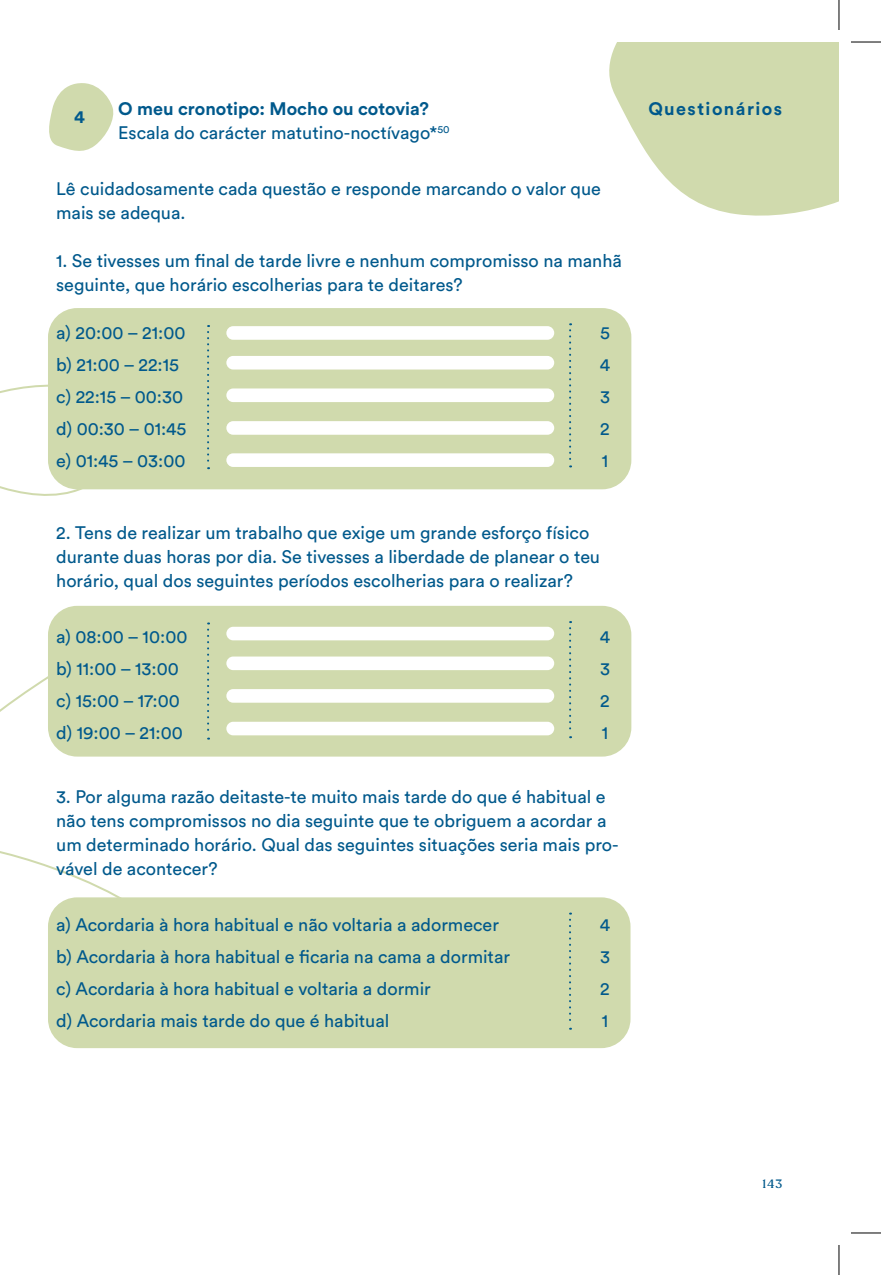
<style>
.page{position:relative;width:881px;height:1275px;background:#fff}
.page>*{position:absolute;margin:0;border:0;box-sizing:border-box;transform-origin:0 0}
.Circular_9pt__blue{font:18px/24px "Circular Std";color:#00598c}
.Circular_9pt__blue-2{font:700 18px "Circular Std";color:#00598c}
.Circular__9pt__white{font:700 18px "Circular Std";letter-spacing:.08em;color:#00598c}
.t1{font:500 12px "Recoleta Alt";color:#00598c}
</style>
<div class="page">
<div style="left:48px;top:308px;width:583px;height:181px;background:#d0daad;border-radius:29px"></div>
<svg style="left:569px;top:323px;width:2px;height:144px"></svg>
<svg style="left:609px;top:42px;width:230px;height:174px;fill:#d0daad"></svg>
<svg style="left:207px;top:325px;width:2px;height:144px"></svg>
<div style="left:226px;top:326px;width:328px;height:14px;background:#fff;border-radius:7px"></div>
<div style="left:226px;top:356px;width:328px;height:13px;background:#fff;border-radius:7px"></div>
<div style="left:226px;top:388px;width:328px;height:14px;background:#fff;border-radius:7px"></div>
<div style="left:226px;top:421px;width:328px;height:14px;background:#fff;border-radius:7px"></div>
<div style="left:226px;top:453px;width:328px;height:14px;background:#fff;border-radius:7px"></div>
<div style="left:48px;top:606px;width:583px;height:150px;background:#d0daad;border-radius:29px"></div>
<svg style="left:569px;top:621px;width:2px;height:117px"></svg>
<svg style="left:207px;top:622px;width:2px;height:117px"></svg>
<div style="left:226px;top:627px;width:328px;height:13px;background:#fff;border-radius:7px"></div>
<div style="left:226px;top:656px;width:328px;height:14px;background:#fff;border-radius:7px"></div>
<div style="left:226px;top:689px;width:328px;height:13px;background:#fff;border-radius:7px"></div>
<div style="left:226px;top:722px;width:328px;height:13px;background:#fff;border-radius:7px"></div>
<div style="left:48px;top:897px;width:582px;height:151px;background:#d0daad;border-radius:29px"></div>
<svg style="left:569px;top:912px;width:2px;height:117px"></svg>
<hr style="left:851px;top:42px;width:30px;height:1px;background:#000">
<svg style="left:0;top:83px;width:116px;height:966px"></svg>
<hr style="left:851px;top:1232px;width:30px;height:1px;background:#000">
<hr style="left:0;top:0;width:1px;height:30px;background:#000">
<hr style="left:0;top:1245px;width:1px;height:30px;background:#000">
<hr style="left:838px;top:0;width:1px;height:30px;background:#000">
<hr style="left:838px;top:1245px;width:1px;height:30px;background:#000">
<svg style="left:0;top:0;width:1px;height:18px"></svg>
<svg style="left:0;top:1257px;width:1px;height:18px"></svg>
<p class="Circular_9pt__blue-2" style="left:74px;top:105px;width:12px">4</p>
<p class="Circular_9pt__blue-2" style="left:118px;top:97px;width:312px">O meu cronotipo: Mocho ou cotovia?</p>
<p class="Circular_9pt__blue" style="left:118px;top:120px;width:333px">Escala do carácter matutino-noctívago*<sup>50</sup></p>
<p class="Circular_9pt__blue" style="left:56px;top:176px;width:546px">Lê cuidadosamente cada questão e responde marcando o valor que mais se adequa.</p>
<p class="Circular_9pt__blue" style="left:56px;top:248px;width:567px">1. Se tivesses um final de tarde livre e nenhum compromisso na manhã seguinte, que horário escolherias para te deitares?</p>
<p class="Circular_9pt__blue" style="left:56px;top:320px;width:131px">a) 20:00 – 21:00</p>
<p class="Circular_9pt__blue" style="left:56px;top:352px;width:124px">b) 21:00 – 22:15</p>
<p class="Circular_9pt__blue" style="left:56px;top:384px;width:128px">c) 22:15 – 00:30</p>
<p class="Circular_9pt__blue" style="left:56px;top:416px;width:132px">d) 00:30 – 01:45</p>
<p class="Circular_9pt__blue" style="left:56px;top:448px;width:131px">e) 01:45 – 03:00</p>
<p class="Circular_9pt__blue" style="left:600px;top:320px;width:11px">5</p>
<p class="Circular_9pt__blue" style="left:600px;top:352px;width:12px">4</p>
<p class="Circular_9pt__blue" style="left:600px;top:384px;width:11px">3</p>
<p class="Circular_9pt__blue" style="left:600px;top:416px;width:11px">2</p>
<p class="Circular_9pt__blue" style="left:602px;top:448px;width:8px">1</p>
<p class="Circular_9pt__blue" style="left:56px;top:520px;width:545px">2. Tens de realizar um trabalho que exige um grande esforço físico durante duas horas por dia. Se tivesses a liberdade de planear o teu horário, qual dos seguintes períodos escolherias para o realizar?</p>
<p class="Circular_9pt__blue" style="left:56px;top:624px;width:133px">a) 08:00 – 10:00</p>
<p class="Circular_9pt__blue" style="left:56px;top:656px;width:124px">b) 11:00 – 13:00</p>
<p class="Circular_9pt__blue" style="left:56px;top:688px;width:125px">c) 15:00 – 17:00</p>
<p class="Circular_9pt__blue" style="left:56px;top:720px;width:128px">d) 19:00 – 21:00</p>
<p class="Circular_9pt__blue" style="left:600px;top:624px;width:12px">4</p>
<p class="Circular_9pt__blue" style="left:600px;top:656px;width:11px">3</p>
<p class="Circular_9pt__blue" style="left:600px;top:688px;width:11px">2</p>
<p class="Circular_9pt__blue" style="left:602px;top:720px;width:8px">1</p>
<p class="Circular_9pt__blue" style="left:56px;top:784px;width:564px">3. Por alguma razão deitaste-te muito mais tarde do que é habitual e não tens compromissos no dia seguinte que te obriguem a acordar a um determinado horário. Qual das seguintes situações seria mais pro&shy;vável de acontecer?</p>
<p class="Circular_9pt__blue" style="left:56px;top:912px;width:444px">a) Acordaria à hora habitual e não voltaria a adormecer</p>
<p class="Circular_9pt__blue" style="left:56px;top:944px;width:455px">b) Acordaria à hora habitual e ficaria na cama a dormitar</p>
<p class="Circular_9pt__blue" style="left:56px;top:976px;width:376px">c) Acordaria à hora habitual e voltaria a dormir</p>
<p class="Circular_9pt__blue" style="left:56px;top:1008px;width:335px">d) Acordaria mais tarde do que é habitual</p>
<p class="Circular_9pt__blue" style="left:600px;top:912px;width:12px">4</p>
<p class="Circular_9pt__blue" style="left:600px;top:944px;width:11px">3</p>
<p class="Circular_9pt__blue" style="left:600px;top:976px;width:11px">2</p>
<p class="Circular_9pt__blue" style="left:602px;top:1008px;width:8px">1</p>
<p class="Circular__9pt__white" style="left:648px;top:97px;width:135px">Questionários</p>
<p class="t1" style="left:762px;top:1176px;width:21px">143</p>
</div>
